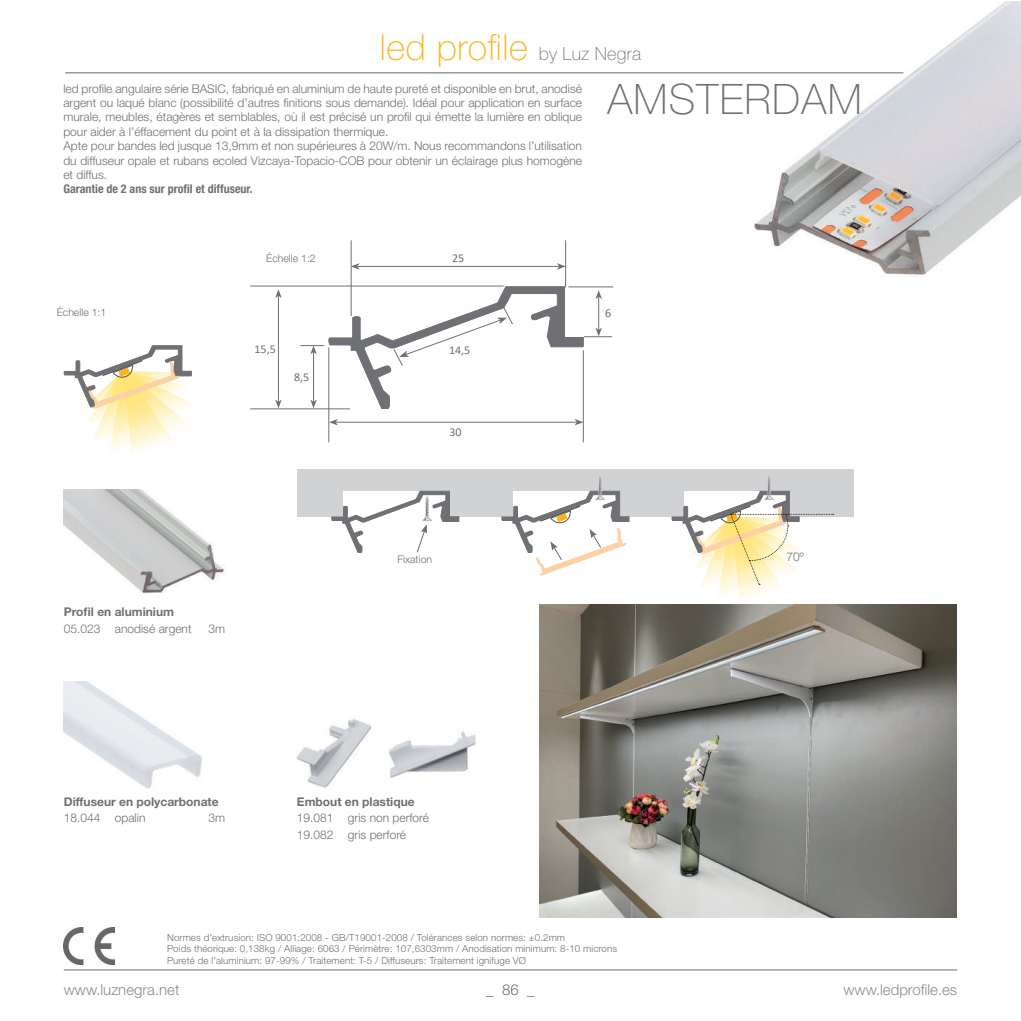
<style>
.page{position:relative;width:1021px;height:1021px;background:#fff}
.page>*{position:absolute;margin:0;border:0;box-sizing:border-box;transform-origin:0 0}
.t1{font:100 42px "Helvetica Neue LT Std";letter-spacing:.03em;color:#6f7073}
.t2{font:100 36px "Helvetica Neue LT Std";letter-spacing:.015em;color:#fbb316}
.t3{font:300 15px "Helvetica Neue LT Std";color:#8a8c8f}
.t4{font:300 15px "Helvetica Neue LT Std";color:#6f7073}
.t5{font:300 12px/14.4px "Helvetica Neue LT Std";color:#6f7073}
.t6{font:700 12px "Helvetica Neue LT Std";color:#6f7073}
.t7{font:700 condensed 12px "Helvetica Neue LT Std";color:#6f7073}
.t8{font:12px "Calibri";color:#6f7073}
.t9{font:300 10.5px "Helvetica Neue LT Std";color:#6f7073}
.t10{font:300 9.75px/11.7px "Helvetica Neue LT Std";letter-spacing:.01em;color:#6f7073}
.s1{font-size:18px;color:#6f7073}
</style>
<div class="page">
<hr style="left:64px;top:969px;width:893px;height:1px;background:#6f7073">
<svg style="left:64px;top:345px;width:130px;height:110px"></svg>
<img style="left:748px;top:1px;width:272px;height:274px">
<img style="left:64px;top:489px;width:161px;height:105px">
<img style="left:297px;top:718px;width:179px;height:70px">
<img style="left:64px;top:682px;width:138px;height:107px">
<img style="left:64px;top:927px;width:51px;height:37px">
<div style="left:297px;top:469px;width:556px;height:47px;background:#d1d2d4"></div>
<svg style="left:331px;top:491px;width:128px;height:62px"></svg>
<svg style="left:501px;top:491px;width:128px;height:84px"></svg>
<svg style="left:671px;top:491px;width:162px;height:109px"></svg>
<hr style="left:335px;top:422px;width:242px;height:1px;background:#6f7073">
<svg style="left:329px;top:419px;width:9px;height:6px"></svg>
<svg style="left:574px;top:419px;width:9px;height:6px"></svg>
<hr style="left:357px;top:266px;width:202px;height:1px;background:#6f7073">
<svg style="left:352px;top:263px;width:8px;height:7px"></svg>
<svg style="left:557px;top:263px;width:8px;height:7px"></svg>
<hr style="left:328px;top:347px;width:1px;height:95px;background:#6f7073">
<hr style="left:351px;top:240px;width:1px;height:76px;background:#6f7073">
<hr style="left:583px;top:350px;width:1px;height:92px;background:#6f7073">
<hr style="left:565px;top:240px;width:1px;height:47px;background:#6f7073">
<hr style="left:278px;top:296px;width:1px;height:106px;background:#6f7073">
<svg style="left:275px;top:399px;width:7px;height:9px"></svg>
<svg style="left:275px;top:289px;width:7px;height:9px"></svg>
<hr style="left:250px;top:408px;width:100px;height:1px;background:#6f7073">
<hr style="left:250px;top:286px;width:253px;height:1px;background:#6f7073">
<hr style="left:568px;top:286px;width:45px;height:1px;background:#6f7073">
<svg style="left:300px;top:286px;width:312px;height:123px"></svg>
<img style="left:540px;top:605px;width:416px;height:312px">
<img style="left:764px;top:476px;width:10px;height:24px">
<img style="left:595px;top:476px;width:10px;height:24px">
<img style="left:421px;top:496px;width:11px;height:25px">
<hr style="left:65px;top:72px;width:838px;height:1px;background:#6f7073">
<h2 class="t2" style="left:380px;top:27px;width:262px">led profile <span class="s1">by Luz Negra</span></h2>
<p class="t5" style="left:63px;top:81px;width:520px">led profile angulaire série BASIC, fabriqué en aluminium de haute pureté et disponible en brut, anodisé argent ou laqué blanc (possibilité d’autres finitions sous demande). Idéal pour application en surface murale, meubles, étagères et semblables, où il est précisé un profil qui émette la lumière en oblique pour aider à l’éffacement du point et à la dissipation thermique.<br>Apte pour bandes led jusque 13,9mm et non supérieures à 20W/m. Nous recommandons l’utilisation du diffuseur opale et rubans ecoled Vizcaya-Topacio-COB pour obtenir un éclairage plus homogène et diffus.</p>
<p class="t7" style="left:63px;top:182px;width:191px">Garantie de 2 ans sur profil et diffuseur.</p>
<p class="t9" style="left:266px;top:252px;width:51px">Échelle 1:2</p>
<p class="t8" style="left:452px;top:249px;width:14px">25</p>
<h1 class="t1" style="left:607px;top:75px;width:256px">AMSTERDAM</h1>
<p class="t9" style="left:57px;top:306px;width:51px">Échelle 1:1</p>
<p class="t8" style="left:605px;top:305px;width:8px">6</p>
<p class="t8" style="left:254px;top:340px;width:23px">15,5</p>
<p class="t8" style="left:294px;top:368px;width:17px">8,5</p>
<p class="t6" style="left:64px;top:604px;width:112px">Profil en aluminium</p>
<p class="t5" style="left:64px;top:621px;width:129px">05.023 anodisé argent</p>
<p class="t5" style="left:208px;top:621px;width:18px">3m</p>
<p class="t8" style="left:449px;top:342px;width:23px">14,5</p>
<p class="t8" style="left:449px;top:424px;width:14px">30</p>
<p class="t9" style="left:397px;top:553px;width:36px">Fixation</p>
<p class="t5" style="left:786px;top:549px;width:19px">70º</p>
<p class="t6" style="left:64px;top:793px;width:156px">Diffuseur en polycarbonate</p>
<p class="t5" style="left:64px;top:810px;width:83px">18.044 opalin</p>
<p class="t5" style="left:208px;top:810px;width:18px">3m</p>
<p class="t6" style="left:297px;top:793px;width:119px">Embout en plastique</p>
<p class="t5" style="left:297px;top:809px;width:134px;line-height:16.5px">19.081 gris non perforé<br>19.082 gris perforé</p>
<p class="t10" style="left:167px;top:931px;width:451px">Normes d’extrusion: ISO 9001:2008 - GB/T19001-2008 / Tolérances selon normes: ±0.2mm<br>Poids théorique: 0,138kg / Alliage: 6063 / Périmètre: 107,6303mm / Anodisation minimum: 8-10 microns<br>Pureté de l’aluminium: 97-99% / Traitement: T-5 / Diffuseurs: Traitement ignifuge VØ</p>
<p class="t3" style="left:64px;top:980px;width:117px">www.luznegra.net</p>
<p class="t4" style="left:486px;top:980px;width:50px">_ 86 _</p>
<p class="t3" style="left:843px;top:980px;width:115px">www.ledprofile.es</p>
</div>
